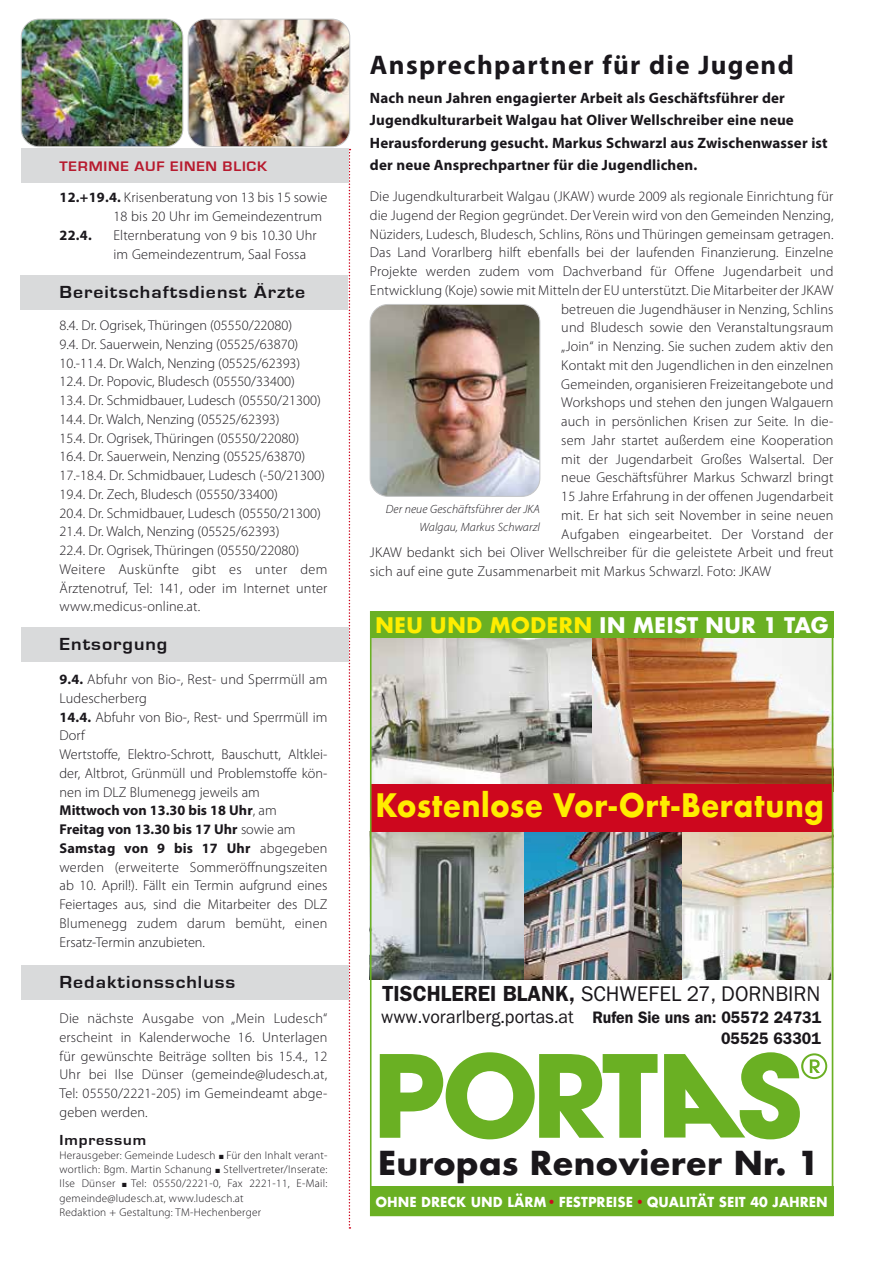
<style>
.page{position:relative;width:893px;height:1263px;background:#fff}
.page>*{position:absolute;margin:0;border:0;box-sizing:border-box;transform-origin:0 0}
.t1{font:700 32.1px "Futura";color:#1a171b}
.t2{font:700 31.5px "Futura";letter-spacing:.015em;color:#ffed00;scale:.9 1}
.t3{font:700 27px "Myriad Pro";letter-spacing:.05em;color:#1a171c}
.t4{font:21.9px "Franklin Gothic EF";color:#1a171b}
.t5{font:700 20.85px "Futura";color:#fff}
.t6{font:18.9px "Franklin Gothic EF";color:#1a171b}
.t7{font:700 18px "Eurostile";letter-spacing:.05em;color:#1a171c;scale:1.1 1}
.t8{font:600 16.65px "Franklin Gothic LT";color:#1a171b;scale:.95 1}
.t9{font:700 15px/22.5px "Myriad Pro";letter-spacing:.01em;color:#1a171c}
.t10{font:700 15px "Eurostile";letter-spacing:.05em;color:#1a171c;scale:1.1 1}
.t11{font:300 14.25px/18.8px "Myriad Pro";letter-spacing:.01em;color:#1a171c}
.t12{font:700 14.25px "Eurostile";letter-spacing:.05em;color:#b71a2e;scale:1.1 1}
.t13{font:700 14.25px "Myriad Pro";color:#1a171c}
.t14{font:700 13.35px "Futura";color:#fff;scale:.95 1}
.t15{font:italic 300 12px/18px "Myriad Pro";letter-spacing:.01em;color:#1a171c;text-align:right}
.t16{font:300 11.25px/14.2px "Myriad Pro";letter-spacing:.02em;color:#1a171c}
.s1{font-weight:700}
.s2{color:#ffed00}
.s3{font-family:"Franklin Gothic LT";font-weight:600}
.s4{font-family:"Franklin Gothic LT";font-weight:600;font-size:16.65px}
.s5{color:#cd071e}
</style>
<div class="page">
<img style="left:188px;top:19px;width:162px;height:128px">
<div style="left:188px;top:19px;width:162px;height:128px;border:1px solid #c4c5c6;border-radius:18px"></div>
<img style="left:21px;top:19px;width:162px;height:128px">
<div style="left:21px;top:19px;width:162px;height:128px;border:1px solid #c4c5c6;border-radius:18px"></div>
<svg style="left:349px;top:149px;width:1px;height:1079px"></svg>
<div style="left:21px;top:149px;width:328px;height:34px;background:#d9dadb"></div>
<div style="left:21px;top:965px;width:328px;height:34px;background:#d9dadb"></div>
<div style="left:21px;top:627px;width:328px;height:35px;background:#d9dadb"></div>
<div style="left:20px;top:275px;width:328px;height:34px;background:#d9dadb"></div>
<img style="left:370px;top:304px;width:170px;height:192px">
<div style="left:370px;top:304px;width:170px;height:193px;border:1px solid #c4c5c6;border-radius:18px"></div>
<img style="left:370px;top:638px;width:463px;height:578px">
<div style="left:370px;top:611px;width:463px;height:27px;background:#6ab023"></div>
<p class="t12" style="left:60px;top:159px;width:190px">TERMINE AUF EINEN BLICK</p>
<p class="t11" style="left:114px;top:188px;width:215px;text-indent:-54px"><span class="s1">12.+19.4.</span> Krisenberatung von 13 bis 15 sowie<br>18 bis 20 Uhr im Gemeindezentrum</p>
<p class="t13" style="left:60px;top:226px;width:34px">22.4.</p>
<p class="t11" style="left:114px;top:226px;width:205px">Elternberatung von 9 bis 10.30 Uhr im Gemeindezentrum, Saal Fossa</p>
<p class="t7" style="left:60px;top:282px;width:225px">Bereitschaftsdienst Ärzte</p>
<p class="t11" style="left:60px;top:316px;width:269px">8.4. Dr. Ogrisek, Thüringen (05550/22080)<br>9.4. Dr. Sauerwein, Nenzing (05525/63870)<br>10.-11.4. Dr. Walch, Nenzing (05525/62393)<br>12.4. Dr. Popovic, Bludesch (05550/33400)<br>13.4. Dr. Schmidbauer, Ludesch (05550/21300)<br>14.4. Dr. Walch, Nenzing (05525/62393)<br>15.4. Dr. Ogrisek, Thüringen (05550/22080)<br>16.4. Dr. Sauerwein, Nenzing (05525/63870)<br>17.-18.4. Dr. Schmidbauer, Ludesch (-50/21300)<br>19.4. Dr. Zech, Bludesch (05550/33400)<br>20.4. Dr. Schmidbauer, Ludesch (05550/21300)<br>21.4. Dr. Walch, Nenzing (05525/62393)<br>22.4. Dr. Ogrisek, Thüringen (05550/22080)<br>Weitere Auskünfte gibt es unter dem Ärztenotruf, Tel: 141, oder im Internet unter www.medicus-online.at.</p>
<p class="t7" style="left:60px;top:634px;width:100px">Entsorgung</p>
<p class="t11" style="left:60px;top:670px;width:269px"><span class="s1">9.4.</span> Abfuhr von Bio-, Rest- und Sperrmüll am Ludescherberg<br><span class="s1">14.4.</span> Abfuhr von Bio-, Rest- und Sperrmüll im Dorf<br>Wertstoffe, Elektro-Schrott, Bauschutt, Altklei&shy;der, Altbrot, Grünmüll und Problemstoffe kön&shy;nen im DLZ Blumenegg jeweils am<br><span class="s1">Mittwoch von 13.30 bis 18 Uhr</span>, am<br><span class="s1">Freitag von 13.30 bis 17 Uhr</span> sowie am <span class="s1">Samstag von 9 bis 17 Uhr</span> abgegeben werden (erweiterte Sommeröffnungszeiten ab 10. April!). Fällt ein Termin aufgrund eines Feiertages aus, sind die Mitarbeiter des DLZ Blumenegg zudem darum bemüht, einen Ersatz-Termin anzubieten.</p>
<p class="t7" style="left:60px;top:972px;width:161px">Redaktionsschluss</p>
<p class="t11" style="left:60px;top:1009px;width:269px;text-align:justify">Die nächste Ausgabe von „Mein Ludesch“ erscheint in Kalenderwoche 16. Unterlagen für gewünschte Beiträge sollten bis 15.4., 12<br>Uhr bei Ilse Dünser (gemeinde@ludesch.at, Tel: 05550/2221-205) im Gemeindeamt abge&shy;geben werden.</p>
<p class="t10" style="left:60px;top:1131px;width:80px">Impressum</p>
<p class="t16" style="left:60px;top:1148px;width:269px">Herausgeber: Gemeinde Ludesch ■ Für den Inhalt verant&shy;wortlich: Bgm. Martin Schanung ■ Stellvertreter/Inserate:<br>Ilse Dünser ■ Tel: 05550/2221-0, Fax 2221-11, E-Mail: gemeinde@ludesch.at, www.ludesch.at<br>Redaktion + Gestaltung: TM-Hechenberger</p>
<h3 class="t3" style="left:370px;top:48px;width:425px">Ansprechpartner für die Jugend</h3>
<p class="t9" style="left:370px;top:86px;width:459px">Nach neun Jahren engagierter Arbeit als Geschäftsführer der Jugendkulturarbeit Walgau hat Oliver Wellschreiber eine neue Herausforderung gesucht. Markus Schwarzl aus Zwischenwasser ist der neue Ansprechpartner für die Jugendlichen.</p>
<p class="t11" style="left:370px;top:187px;width:465px">Die Jugendkulturarbeit Walgau (JKAW) wurde 2009 als regionale Einrichtung für</p>
<p class="t11" style="left:370px;top:205px;width:465px">die Jugend der Region gegründet. Der Verein wird von den Gemeinden Nenzing,</p>
<p class="t11" style="left:370px;top:224px;width:465px">Nüziders, Ludesch, Bludesch, Schlins, Röns und Thüringen gemeinsam getragen.</p>
<p class="t11" style="left:370px;top:243px;width:465px">Das Land Vorarlberg hilft ebenfalls bei der laufenden Finanzierung. Einzelne</p>
<p class="t11" style="left:370px;top:262px;width:465px">Projekte werden zudem vom Dachverband für Offene Jugendarbeit und</p>
<p class="t11" style="left:370px;top:281px;width:465px">Entwicklung (Koje) sowie mit Mitteln der EU unterstützt. Die Mitarbeiter der JKAW</p>
<p class="t11" style="left:561px;top:299px;width:274px">betreuen die Jugendhäuser in Nenzing, Schlins</p>
<p class="t11" style="left:561px;top:318px;width:274px">und Bludesch sowie den Veranstaltungsraum</p>
<p class="t11" style="left:561px;top:337px;width:274px">„Join“ in Nenzing. Sie suchen zudem aktiv den</p>
<p class="t11" style="left:561px;top:356px;width:274px">Kontakt mit den Jugendlichen in den einzelnen</p>
<p class="t11" style="left:561px;top:374px;width:274px">Gemeinden, organisieren Freizeitangebote und</p>
<p class="t11" style="left:561px;top:393px;width:274px">Workshops und stehen den jungen Walgauern</p>
<p class="t11" style="left:561px;top:412px;width:274px">auch in persönlichen Krisen zur Seite. In die-</p>
<p class="t11" style="left:561px;top:431px;width:274px">sem Jahr startet außerdem eine Kooperation</p>
<p class="t11" style="left:561px;top:449px;width:274px">mit der Jugendarbeit Großes Walsertal. Der</p>
<p class="t11" style="left:561px;top:468px;width:274px">neue Geschäftsführer Markus Schwarzl bringt</p>
<p class="t11" style="left:561px;top:487px;width:274px">15 Jahre Erfahrung in der offenen Jugendarbeit</p>
<p class="t11" style="left:561px;top:506px;width:274px">mit. Er hat sich seit November in seine neuen</p>
<p class="t11" style="left:561px;top:524px;width:273px">Aufgaben eingearbeitet. Der Vorstand der</p>
<p class="t11" style="left:370px;top:543px;width:465px">JKAW bedankt sich bei Oliver Wellschreiber für die geleistete Arbeit und freut</p>
<p class="t11" style="left:370px;top:562px;width:403px">sich auf eine gute Zusammenarbeit mit Markus Schwarzl. Foto: JKAW</p>
<p class="t15" style="left:386px;top:499px;width:156px">Der neue Geschäftsführer der JKA<br>Walgau, Markus Schwarzl</p>
<h3 class="t5" style="left:375px;top:610px;width:455px"><span class="s2">NEU UND MODERN</span> IN MEIST NUR 1 TAG</h3>
<h2 class="t2" style="left:375px;top:782px;width:500px">Kostenlose Vor-Ort-Beratung</h2>
<h3 class="t4" style="left:382px;top:981px;width:440px"><span class="s3">TISCHLEREI BLANK,</span> SCHWEFEL 27, DORNBIRN</h3>
<h3 class="t6" style="left:381px;top:1006px;width:441px">www.vorarlberg.portas.at <span class="s4">Rufen Sie uns an: 05572 24731</span></h3>
<p class="t8" style="left:721px;top:1028px;width:107px">05525 63301</p>
<h1 class="t1" style="left:378px;top:1140px;width:443px">Europas Renovierer Nr. 1</h1>
<p class="t14" style="left:375px;top:1192px;width:478px">OHNE DRECK UND LÄRM <span class="s5">•</span> FESTPREISE <span class="s5">•</span> QUALITÄT SEIT 40 JAHREN</p>
</div>
